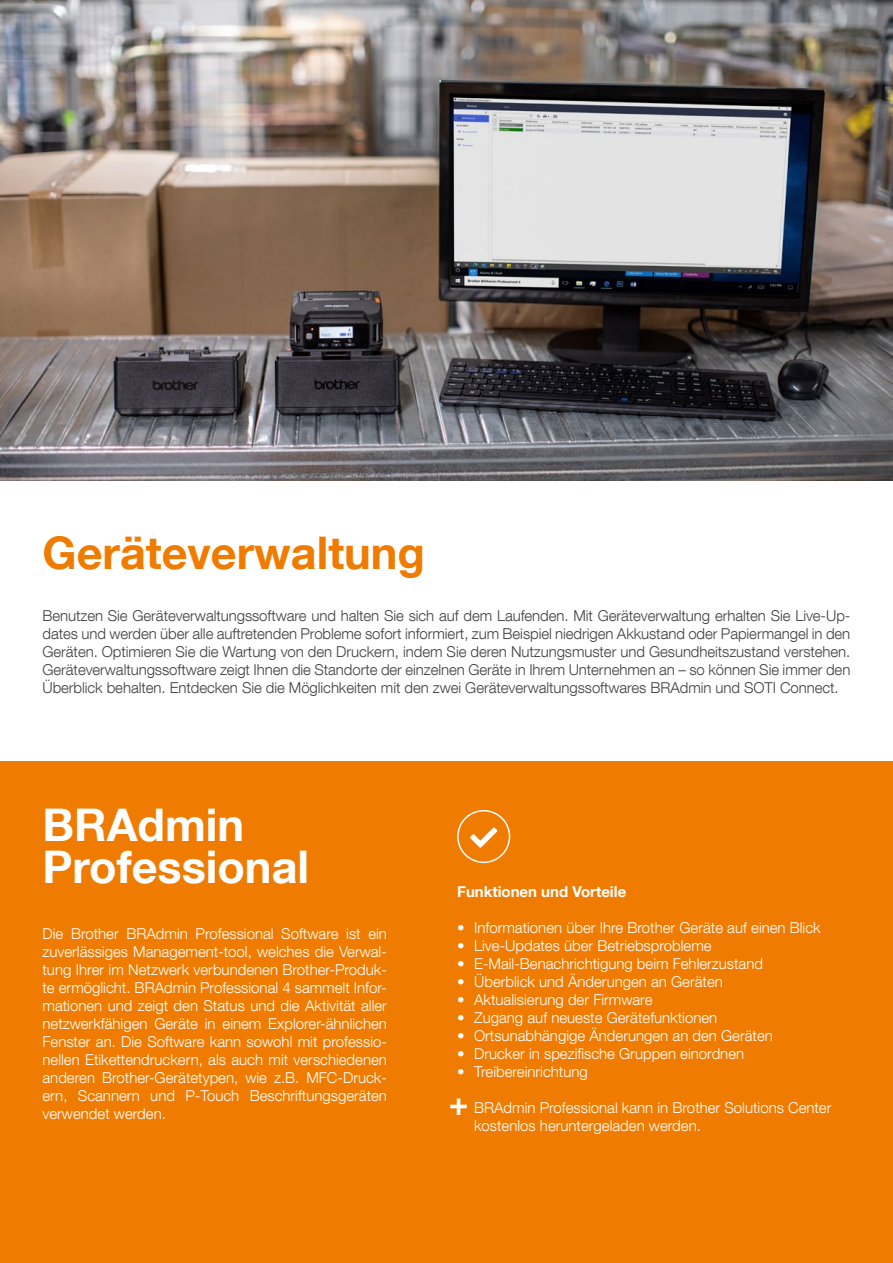
<style>
.page{position:relative;width:893px;height:1263px;background:#fff}
.page>*{position:absolute;margin:0;border:0;box-sizing:border-box;transform-origin:0 0}
.t1{font:700 45px/42px "Helvetica Neue LT Com";color:#fff}
.t2{font:700 45px "Helvetica Neue LT Com";color:#ef7c00}
.t3{font:700 33px "Helvetica Neue LT Com";color:#fff}
.t4{font:300 15px/18px "Helvetica Neue LT Com";color:#fff}
.t5{font:300 15px/18px "Helvetica Neue LT Com";letter-spacing:-.005em;color:#414140;text-align:justify}
.t6{font:700 15px "Helvetica Neue LT Com";color:#fff}
</style>
<div class="page">
<div style="left:0;top:761px;width:893px;height:502px;background:#ef7c00"></div>
<img style="left:0;top:0;width:893px;height:480px">
<div style="left:457px;top:810px;width:53px;height:53px;border:2px solid #fff;border-radius:50%"></div>
<svg style="left:470px;top:827px;width:27px;height:21px"></svg>
<h1 class="t2" style="left:43px;top:524px;width:384px">Geräteverwaltung</h1>
<p class="t5" style="left:43px;top:607px;width:809px">Benutzen Sie Geräteverwaltungssoftware und halten Sie sich auf dem Laufenden. Mit Geräteverwaltung erhalten Sie Live-Up&shy;dates und werden über alle auftretenden Probleme sofort informiert, zum Beispiel niedrigen Akkustand oder Papiermangel in den Geräten. Optimieren Sie die Wartung von den Druckern, indem Sie deren Nutzungsmuster und Gesundheitszustand verstehen.<br>Geräteverwaltungssoftware zeigt Ihnen die Standorte der einzelnen Geräte in Ihrem Unternehmen an – so können Sie immer den Überblick behalten. Entdecken Sie die Möglichkeiten mit den zwei Geräteverwaltungssoftwares BRAdmin und SOTI Connect.</p>
<h1 class="t1" style="left:43px;top:803px;width:268px">BRAdmin<br>Professional</h1>
<p class="t4" style="left:43px;top:924px;width:346px;text-align:justify">Die Brother BRAdmin Professional Software ist ein zuverlässiges Management-tool, welches die Verwal&shy;tung Ihrer im Netzwerk verbundenen Brother-Produk&shy;te ermöglicht. BRAdmin Professional 4 sammelt Infor&shy;mationen und zeigt den Status und die Aktivität aller netzwerkfähigen Geräte in einem Explorer-ähnlichen Fenster an. Die Software kann sowohl mit professio&shy;nellen Etikettendruckern, als auch mit verschiedenen anderen Brother-Gerätetypen, wie z.B. MFC-Druck&shy;ern, Scannern und P-Touch Beschriftungsgeräten verwendet werden.</p>
<p class="t6" style="left:457px;top:882px;width:171px">Funktionen und Vorteile</p>
<p class="t4" style="left:457px;top:919px;width:365px">• Informationen über Ihre Brother Geräte auf einen Blick</p>
<p class="t4" style="left:457px;top:937px;width:256px">• Live-Updates über Betriebsprobleme</p>
<p class="t4" style="left:457px;top:955px;width:307px">• E-Mail-Benachrichtigung beim Fehlerzustand</p>
<p class="t4" style="left:457px;top:973px;width:267px">• Überblick und Änderungen an Geräten</p>
<p class="t4" style="left:457px;top:991px;width:197px">• Aktualisierung der Firmware</p>
<p class="t4" style="left:457px;top:1009px;width:262px">• Zugang auf neueste Gerätefunktionen</p>
<p class="t4" style="left:457px;top:1027px;width:317px">• Ortsunabhängige Änderungen an den Geräten</p>
<p class="t4" style="left:457px;top:1045px;width:289px">• Drucker in spezifische Gruppen einordnen</p>
<p class="t4" style="left:457px;top:1063px;width:132px">• Treibereinrichtung</p>
<p class="t4" style="left:474px;top:1099px;width:359px">BRAdmin Professional kann in Brother Solutions Center kostenlos heruntergeladen werden.</p>
<h2 class="t3" style="left:449px;top:1083px;width:21px">+</h2>
</div>
